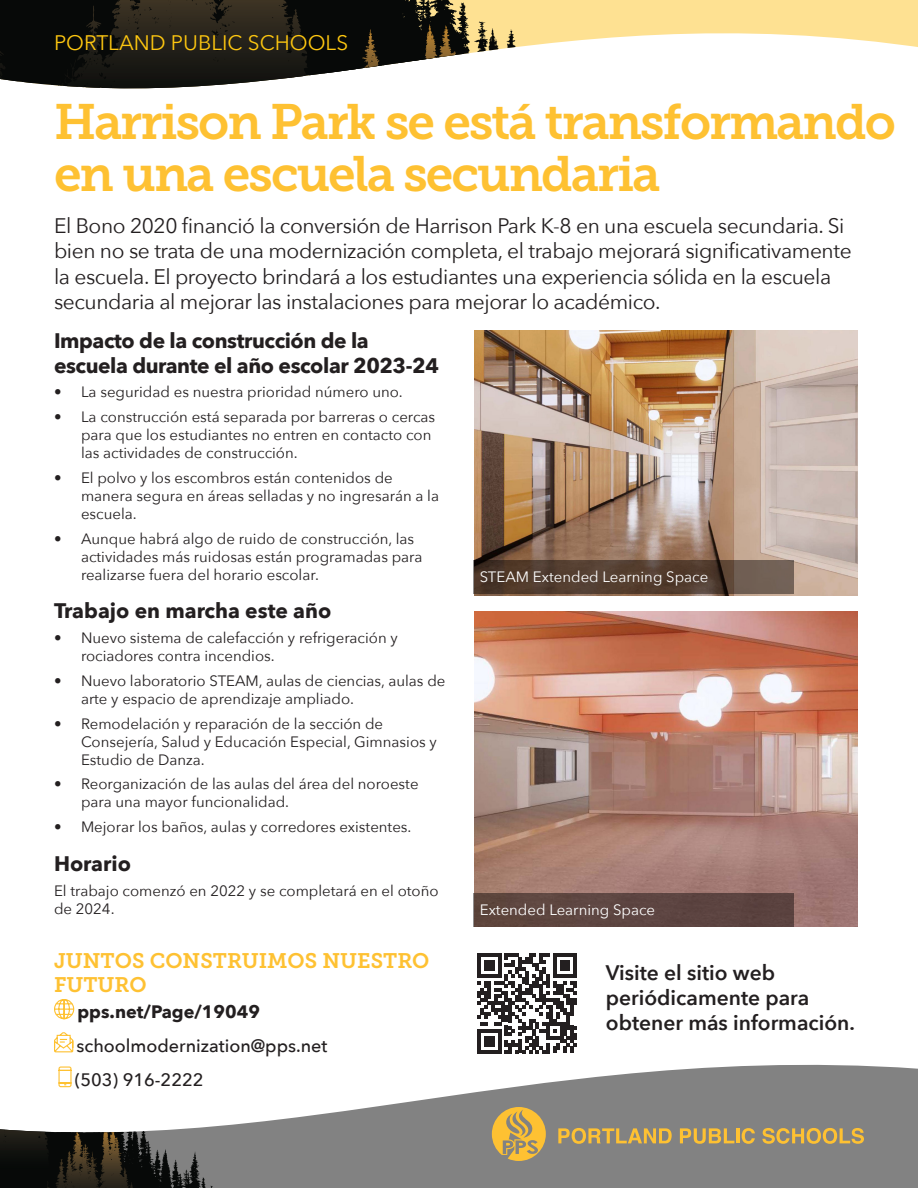
<style>
.page{position:relative;width:918px;height:1188px;background:#fff}
.page>*{position:absolute;margin:0;border:0;box-sizing:border-box;transform-origin:0 0}
.t1{font:49.5px/52.5px "Museo Slab 700";letter-spacing:-.04em;color:#fec132}
.bodytext{font:21px/25.2px "Avenir Next";letter-spacing:-.02em;color:#231f20}
.head{font:700 21px/25.2px "Avenir Next";letter-spacing:-.02em;color:#231f20}
.t2{font:600 21px/25.2px "Avenir Next";color:#231f20}
.subhead{font:21px/24px "Museo Slab 700";color:#fec132}
.head-2{font:700 21px "Avenir Next";color:#231f20}
.t3{font:21px "Avenir Next";color:#fec710}
.t4{font:500 18px "Avenir Next";color:#231f20}
.t5{font:700 18px "Avenir Next";color:#231f20}
.bodytext-2{font:15px/18px "Avenir Next";color:#231f20}
.bodytext-3{font:15px "Avenir Next";color:#fff}
</style>
<div class="page">
<svg style="left:222px;top:1064px;width:696px;height:124px;fill:#828282"></svg>
<svg style="left:0;top:1125px;width:222px;height:63px;background:#464440"></svg>
<img style="left:474px;top:611px;width:384px;height:316px">
<img style="left:474px;top:330px;width:384px;height:265px">
<svg style="left:678px;top:0;width:240px;height:47px;fill:#fee192"></svg>
<svg style="left:80px;top:0;width:32px;height:89px;background:#121310"></svg>
<div style="left:0;top:0;width:80px;height:87px;background:#070908"></div>
<svg style="left:112px;top:0;width:566px;height:89px"></svg>
<svg style="left:492px;top:1107px;width:54px;height:54px;background:#c8a554"></svg>
<svg style="left:558px;top:1128px;width:114px;height:16px;background:#b89d5e"></svg>
<svg style="left:680px;top:1128px;width:54px;height:16px"></svg>
<hr style="left:736px;top:1128px;width:3px;height:15px;background:#fec132">
<svg style="left:742px;top:1128px;width:13px;height:16px"></svg>
<svg style="left:762px;top:1128px;width:102px;height:16px;background:#b89d5e"></svg>
<div style="left:463px;top:940px;width:128px;height:127px;background:#fff"></div>
<svg style="left:477px;top:953px;width:100px;height:100px"></svg>
<svg style="left:54px;top:999px;width:21px;height:21px"></svg>
<svg style="left:54px;top:1032px;width:20px;height:21px"></svg>
<svg style="left:58px;top:1066px;width:14px;height:22px"></svg>
<svg style="left:473px;top:561px;width:321px;height:33px;background:#564235"></svg>
<div style="left:473px;top:893px;width:321px;height:34px;background:#5d4440"></div>
<p class="t3" style="left:54px;top:25px;width:296px">PORTLAND PUBLIC SCHOOLS</p>
<p class="t1" style="left:54px;top:96px;width:843px">Harrison Park se está transformando en una escuela secundaria</p>
<p class="bodytext" style="left:54px;top:212px;width:799px">El Bono 2020 financió la conversión de Harrison Park K-8 en una escuela secundaria. Si bien no se trata de una modernización completa, el trabajo mejorará significativamente la escuela. El proyecto brindará a los estudiantes una experiencia sólida en la escuela secundaria al mejorar las instalaciones para mejorar lo académico.</p>
<p class="head" style="left:54px;top:327px;width:386px">Impacto de la construcción de la escuela durante el año escolar 2023-24</p>
<p class="bodytext-2" style="left:54px;top:383px;width:350px">• La seguridad es nuestra prioridad número uno.</p>
<p class="bodytext-2" style="left:81px;top:407px;width:356px;text-indent:-27px">• La construcción está separada por barreras o cercas para que los estudiantes no entren en contacto con las actividades de construcción.</p>
<p class="bodytext-2" style="left:81px;top:468px;width:360px;text-indent:-27px">• El polvo y los escombros están contenidos de manera segura en áreas selladas y no ingresarán a la escuela.</p>
<p class="bodytext-2" style="left:81px;top:529px;width:343px;text-indent:-27px">• Aunque habrá algo de ruido de construcción, las actividades más ruidosas están programadas para realizarse fuera del horario escolar.</p>
<p class="head-2" style="left:54px;top:593px;width:279px">Trabajo en marcha este año</p>
<p class="bodytext-2" style="left:81px;top:628px;width:318px;text-indent:-27px">• Nuevo sistema de calefacción y refrigeración y rociadores contra incendios.</p>
<p class="bodytext-2" style="left:81px;top:671px;width:366px;text-indent:-27px">• Nuevo laboratorio STEAM, aulas de ciencias, aulas de arte y espacio de aprendizaje ampliado.</p>
<p class="bodytext-2" style="left:81px;top:714px;width:357px;text-indent:-27px">• Remodelación y reparación de la sección de<br>Consejería, Salud y Educación Especial, Gimnasios y<br>Estudio de Danza.</p>
<p class="bodytext-2" style="left:81px;top:775px;width:339px;text-indent:-27px">• Reorganización de las aulas del área del noroeste para una mayor funcionalidad.</p>
<p class="bodytext-2" style="left:54px;top:817px;width:359px">• Mejorar los baños, aulas y corredores existentes.</p>
<p class="head-2" style="left:54px;top:845px;width:78px">Horario</p>
<p class="bodytext-2" style="left:54px;top:881px;width:386px">El trabajo comenzó en 2022 y se completará en el otoño de 2024.</p>
<p class="bodytext-3" style="left:480px;top:564px;width:230px">STEAM Extended Learning Space</p>
<p class="bodytext-3" style="left:480px;top:897px;width:177px">Extended Learning Space</p>
<p class="subhead" style="left:54px;top:949px;width:377px">JUNTOS CONSTRUIMOS NUESTRO<br>FUTURO</p>
<p class="t5" style="left:77px;top:996px;width:184px">pps.net/Page/19049</p>
<p class="t4" style="left:77px;top:1031px;width:252px">schoolmodernization@pps.net</p>
<p class="t4" style="left:75px;top:1064px;width:130px">(503) 916-2222</p>
<p class="t2" style="left:606px;top:960px;width:251px">Visite el sitio web periódicamente para obtener más información.</p>
</div>
